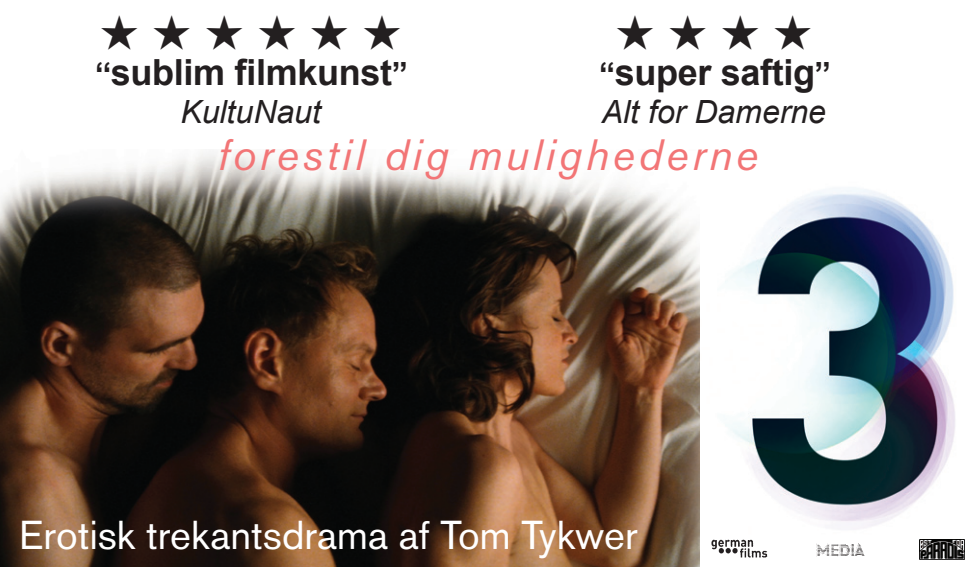
<style>
.page{position:relative;width:976px;height:567px;background:#fff}
.page>*{position:absolute;margin:0;border:0;box-sizing:border-box;transform-origin:0 0}
.t1{font:48px "Zapf Dingbats ITC";color:#231f20}
.t2{font:italic 43.6px "Akzidenz Grotesk BE";letter-spacing:.075em;color:#f27576}
.t3{font:40px "Akzidenz Grotesk BE";color:#fff}
.t4{font:700 36px "Arial";letter-spacing:-.01em;color:#231f20}
.t5{font:italic 32px "Arial";color:#231f20}
.s1{font-size:32px}
</style>
<div class="page">
<img style="left:0;top:150px;width:698px;height:417px">
<img style="left:675px;top:158px;width:287px;height:405px">
<img style="left:919px;top:539px;width:45px;height:20px">
<h1 class="t1" style="left:100px;top:10px;width:303px">★ ★ ★ ★ ★ ★</h1>
<p class="t4" style="left:95px;top:48px;width:314px"><span class="s1">‘‘</span>sublim filmkunst<span class="s1">’’</span></p>
<p class="t5" style="left:180px;top:91px;width:142px">KultuNaut</p>
<h1 class="t1" style="left:615px;top:10px;width:198px">★ ★ ★ ★</h1>
<p class="t4" style="left:598px;top:48px;width:233px"><span class="s1">‘‘</span>super saftig<span class="s1">’’</span></p>
<p class="t5" style="left:601px;top:91px;width:226px">Alt for Damerne</p>
<p class="t2" style="left:217px;top:129px;width:542px">forestil dig mulighederne</p>
<p class="t3" style="left:19px;top:511px;width:619px">Erotisk trekantsdrama af Tom Tykwer</p>
</div>
